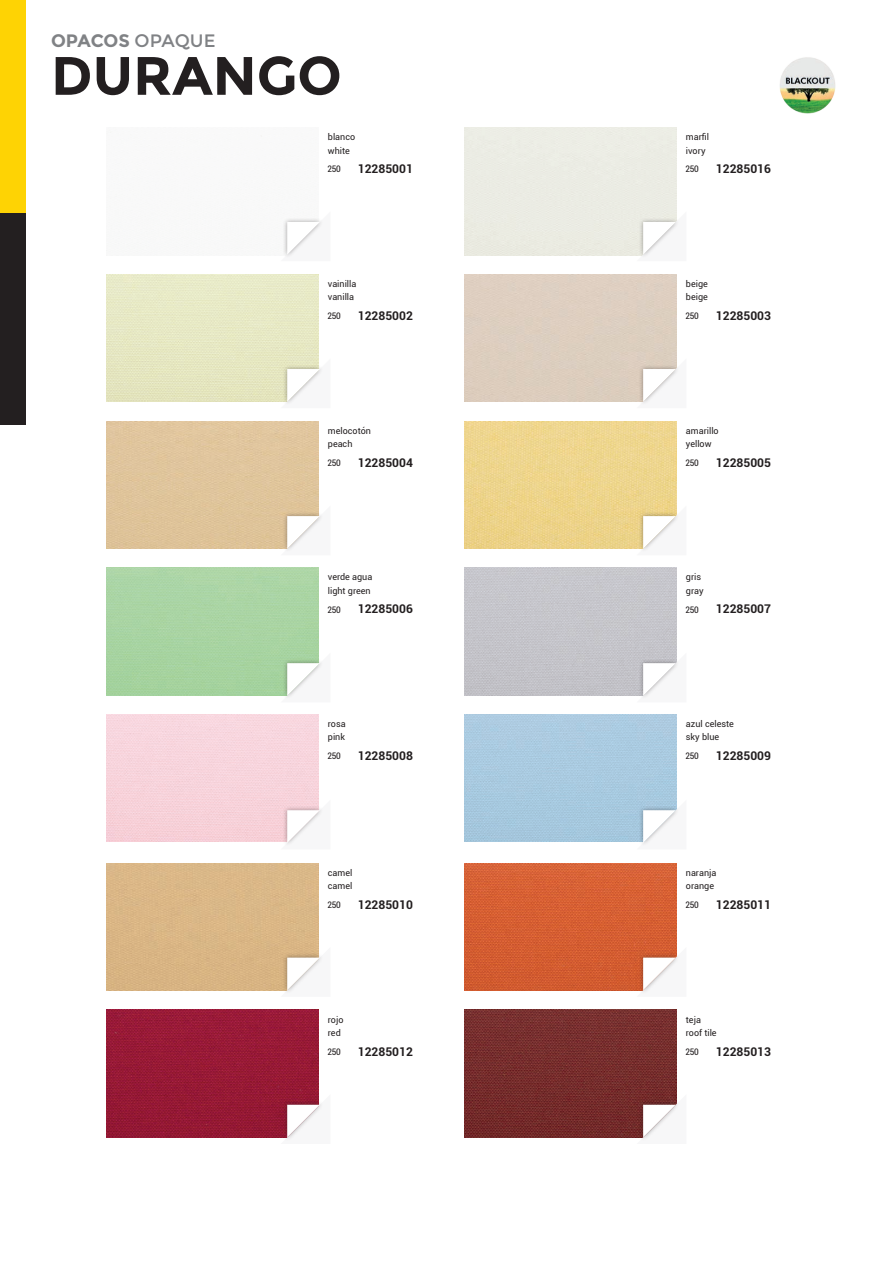
<style>
.page{position:relative;width:893px;height:1263px;background:#fff}
.page>*{position:absolute;margin:0;border:0;box-sizing:border-box;transform-origin:0 0}
.t1{font:700 54px "Montserrat";color:#231f20}
.t2{font:700 18px "Montserrat";letter-spacing:-.005em;color:#808285}
.t3{font:700 12px "Roboto";color:#231f20}
.t4{font:9px/13.5px "Roboto";color:#231f20}
.t5{font:condensed 9px "Roboto";letter-spacing:-.03em;color:#231f20}
.s1{font-weight:400}
</style>
<div class="page">
<div style="left:0;top:0;width:26px;height:425px;background:#231f20"></div>
<div style="left:0;top:0;width:26px;height:213px;background:#fed304"></div>
<img style="left:106px;top:274px;width:213px;height:128px">
<div style="left:106px;top:421px;width:213px;height:128px;background:#e0c59c"></div>
<img style="left:464px;top:421px;width:213px;height:128px">
<div style="left:106px;top:568px;width:213px;height:127px;background:#a9d4a3"></div>
<img style="left:464px;top:568px;width:213px;height:127px">
<div style="left:106px;top:714px;width:213px;height:128px;background:#f7d4dc"></div>
<div style="left:464px;top:714px;width:213px;height:128px;background:#a9cae0"></div>
<svg style="left:283px;top:218px;width:39px;height:39px"></svg>
<svg style="left:281px;top:358px;width:41px;height:46px"></svg>
<svg style="left:281px;top:505px;width:41px;height:46px"></svg>
<svg style="left:281px;top:652px;width:41px;height:46px"></svg>
<svg style="left:281px;top:800px;width:41px;height:45px"></svg>
<svg style="left:637px;top:211px;width:41px;height:46px"></svg>
<svg style="left:637px;top:358px;width:41px;height:46px"></svg>
<svg style="left:637px;top:505px;width:41px;height:46px"></svg>
<svg style="left:637px;top:652px;width:41px;height:46px"></svg>
<svg style="left:637px;top:800px;width:41px;height:45px"></svg>
<div style="left:106px;top:863px;width:213px;height:128px;background:#dab686"></div>
<img style="left:464px;top:863px;width:213px;height:128px">
<img style="left:106px;top:1010px;width:213px;height:127px">
<img style="left:464px;top:1010px;width:213px;height:127px">
<svg style="left:281px;top:1094px;width:41px;height:46px"></svg>
<svg style="left:281px;top:947px;width:41px;height:46px"></svg>
<svg style="left:637px;top:1094px;width:41px;height:46px"></svg>
<svg style="left:637px;top:947px;width:41px;height:46px"></svg>
<img style="left:780px;top:57px;width:56px;height:57px">
<h2 class="t2" style="left:51px;top:30px;width:166px">OPACOS <span class="s1">OPAQUE</span></h2>
<h1 class="t1" style="left:51px;top:44px;width:292px">DURANGO</h1>
<p class="t4" style="left:328px;top:130px;width:29px">blanco white</p>
<p class="t4" style="left:686px;top:130px;width:25px">marfil ivory</p>
<p class="t5" style="left:327px;top:163px;width:15px">250</p>
<h3 class="t3" style="left:358px;top:160px;width:57px">12285001</h3>
<p class="t5" style="left:685px;top:163px;width:15px">250</p>
<h3 class="t3" style="left:716px;top:160px;width:57px">12285016</h3>
<p class="t4" style="left:328px;top:277px;width:30px">vainilla vanilla</p>
<p class="t4" style="left:686px;top:277px;width:23px">beige beige</p>
<p class="t5" style="left:327px;top:310px;width:15px">250</p>
<h3 class="t3" style="left:358px;top:307px;width:57px">12285002</h3>
<p class="t5" style="left:685px;top:310px;width:15px">250</p>
<h3 class="t3" style="left:716px;top:307px;width:57px">12285003</h3>
<p class="t4" style="left:328px;top:423px;width:45px">melocotón peach</p>
<p class="t4" style="left:686px;top:423px;width:34px">amarillo yellow</p>
<p class="t5" style="left:327px;top:456px;width:15px">250</p>
<h3 class="t3" style="left:358px;top:454px;width:57px">12285004</h3>
<p class="t5" style="left:685px;top:456px;width:15px">250</p>
<h3 class="t3" style="left:716px;top:454px;width:57px">12285005</h3>
<p class="t4" style="left:328px;top:570px;width:46px">verde agua light green</p>
<p class="t4" style="left:686px;top:570px;width:19px">gris gray</p>
<p class="t5" style="left:327px;top:603px;width:15px">250</p>
<h3 class="t3" style="left:358px;top:600px;width:57px">12285006</h3>
<p class="t5" style="left:685px;top:603px;width:15px">250</p>
<h3 class="t3" style="left:716px;top:600px;width:57px">12285007</h3>
<p class="t4" style="left:328px;top:717px;width:19px">rosa pink</p>
<p class="t4" style="left:686px;top:717px;width:49px">azul celeste sky blue</p>
<p class="t5" style="left:327px;top:750px;width:15px">250</p>
<h3 class="t3" style="left:358px;top:747px;width:57px">12285008</h3>
<p class="t5" style="left:685px;top:750px;width:15px">250</p>
<h3 class="t3" style="left:716px;top:747px;width:57px">12285009</h3>
<p class="t4" style="left:328px;top:865px;width:26px">camel camel</p>
<p class="t4" style="left:686px;top:865px;width:32px">naranja orange</p>
<p class="t5" style="left:327px;top:899px;width:15px">250</p>
<h3 class="t3" style="left:358px;top:896px;width:57px">12285010</h3>
<p class="t5" style="left:685px;top:899px;width:15px">250</p>
<h3 class="t3" style="left:716px;top:896px;width:57px">12285011</h3>
<p class="t4" style="left:328px;top:1012px;width:17px">rojo red</p>
<p class="t4" style="left:686px;top:1012px;width:32px">teja roof tile</p>
<p class="t5" style="left:327px;top:1045px;width:15px">250</p>
<h3 class="t3" style="left:358px;top:1043px;width:57px">12285012</h3>
<p class="t5" style="left:685px;top:1045px;width:15px">250</p>
<h3 class="t3" style="left:716px;top:1043px;width:57px">12285013</h3>
</div>
